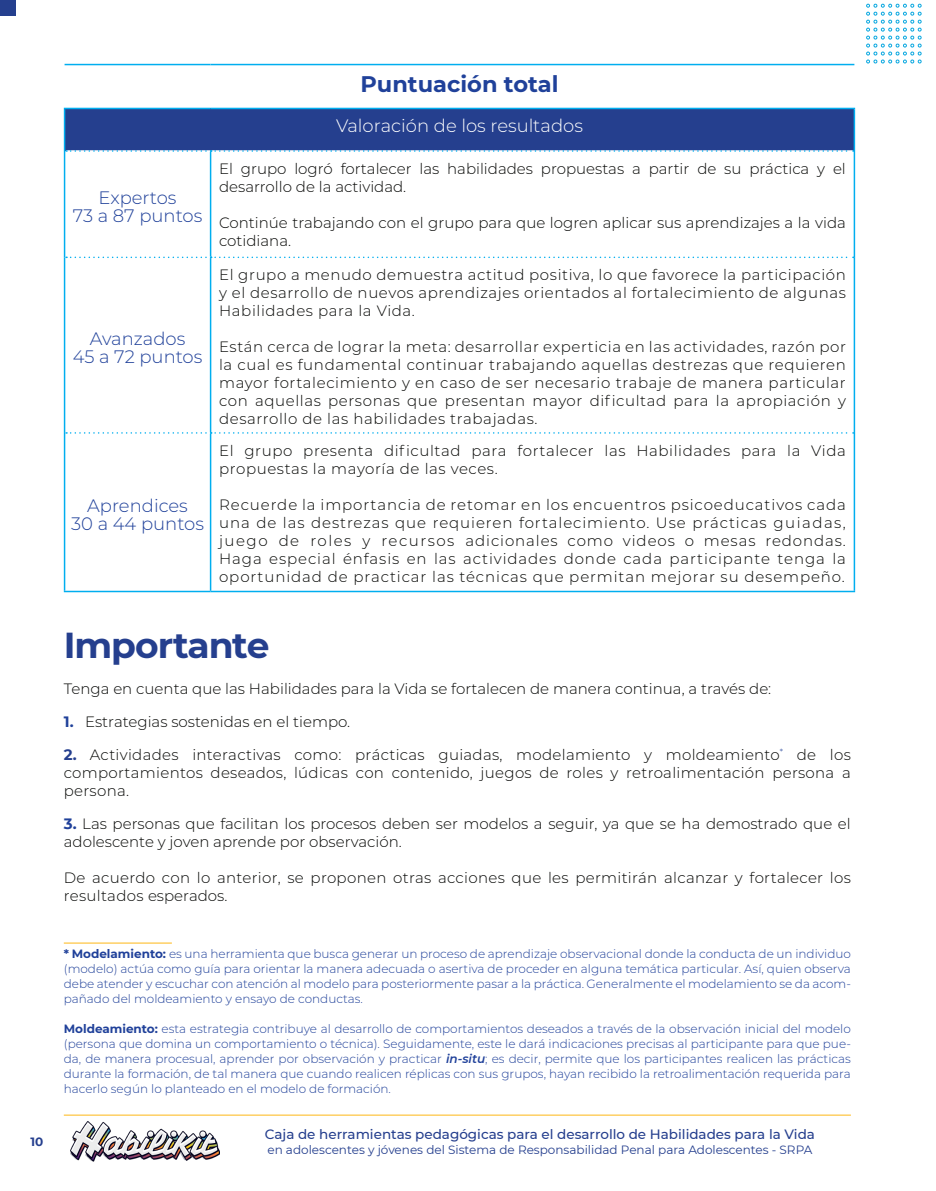
<style>
.page{position:relative;width:936px;height:1191px;background:#fff}
.page>*{position:absolute;margin:0;border:0;box-sizing:border-box;transform-origin:0 0}
.Bloque_de_texto{font:700 36px "Montserrat";letter-spacing:-.03em;color:#253f8e}
.t1{font:700 22.5px "Montserrat";color:#20419a}
.t2{font:300 18px "Montserrat";color:#20419a}
.t3{font:300 18px "Montserrat";color:#fff}
.Bloque_de_texto-2{font:300 15px/18px "Montserrat";color:#040503;text-align:justify}
.Bloque_de_texto-3{font:300 15px/18px "Montserrat";letter-spacing:.02em;color:#040503}
.Bloque_de_texto-4{font:300 15px/18px "Montserrat";letter-spacing:.04em;color:#040503}
.t4{font:500 13.5px "Montserrat";color:#253f8e}
.pie_de_página{font:300 12px/15px "Montserrat";color:#20419a;text-align:justify}
.t5{font:12px "Montserrat";color:#253f8e}
.t6{font:700 12px "Montserrat";color:#253f8e}
.s1{font-weight:700;color:#20419a}
.s2{font-weight:700;color:#253f8e}
.s3{font-weight:700}
.s4{font-weight:600;font-style:italic}
</style>
<div class="page">
<img style="left:71px;top:1121px;width:148px;height:41px">
<hr style="left:64px;top:1114px;width:786px;height:2px;background:#fecf63">
<svg style="left:866px;top:3px;width:55px;height:61px"></svg>
<div style="left:0;top:0;width:16px;height:16px;background:#253f8e"></div>
<div style="left:65px;top:108px;width:789px;height:43px;background:#253f8e"></div>
<hr style="left:65px;top:64px;width:145px;height:1px;background:#00aeef">
<hr style="left:210px;top:64px;width:644px;height:1px;background:#00aeef">
<hr style="left:64px;top:108px;width:146px;height:1px;background:#00aeef">
<hr style="left:64px;top:109px;width:1px;height:42px;background:#00aeef">
<hr style="left:210px;top:108px;width:645px;height:1px;background:#00aeef">
<hr style="left:853px;top:109px;width:2px;height:42px;background:#00aeef">
<hr style="left:64px;top:151px;width:1px;height:106px;background:#00aeef">
<hr style="left:210px;top:152px;width:1px;height:104px;background:#00aeef">
<hr style="left:64px;top:257px;width:1px;height:176px;background:#00aeef">
<hr style="left:210px;top:258px;width:1px;height:174px;background:#00aeef">
<hr style="left:64px;top:433px;width:1px;height:158px;background:#00aeef">
<hr style="left:210px;top:434px;width:1px;height:157px;background:#00aeef">
<hr style="left:64px;top:591px;width:146px;height:1px;background:#00aeef">
<hr style="left:210px;top:591px;width:645px;height:1px;background:#00aeef">
<svg style="left:66px;top:150px;width:787px;height:2px"></svg>
<hr style="left:853px;top:151px;width:2px;height:106px;background:#00aeef">
<hr style="left:853px;top:257px;width:2px;height:176px;background:#00aeef">
<hr style="left:853px;top:433px;width:2px;height:158px;background:#00aeef">
<svg style="left:66px;top:256px;width:787px;height:2px"></svg>
<svg style="left:66px;top:432px;width:787px;height:2px"></svg>
<hr style="left:64px;top:942px;width:108px;height:2px;background:#fecf63">
<p class="t6" style="left:30px;top:1133px;width:14px">10</p>
<p class="t2" style="left:99px;top:185px;width:79px">Expertos</p>
<p class="t2" style="left:73px;top:203px;width:131px">73 a 87 puntos</p>
<p class="t2" style="left:90px;top:326px;width:97px">Avanzados</p>
<p class="t2" style="left:73px;top:344px;width:131px">45 a 72 puntos</p>
<p class="t2" style="left:87px;top:493px;width:102px">Aprendices</p>
<p class="t2" style="left:71px;top:511px;width:134px">30 a 44 puntos</p>
<p class="t1" style="left:360px;top:68px;width:200px">Puntuación total</p>
<p class="t3" style="left:336px;top:113px;width:248px">Valoración de los resultados</p>
<p class="Bloque_de_texto-2" style="left:219px;top:159px;width:628px">El grupo logró fortalecer las habilidades propuestas a partir de su práctica y el desarrollo de la actividad.</p>
<p class="Bloque_de_texto-2" style="left:219px;top:213px;width:628px">Continúe trabajando con el grupo para que logren aplicar sus aprendizajes a la vida cotidiana.</p>
<p class="Bloque_de_texto-2" style="left:219px;top:265px;width:628px">El grupo a menudo demuestra actitud positiva, lo que favorece la participación y el desarrollo de nuevos aprendizajes orientados al fortalecimiento de algunas Habilidades para la Vida.</p>
<p class="Bloque_de_texto-2" style="left:219px;top:337px;width:628px">Están cerca de lograr la meta: desarrollar experticia en las actividades, razón por la cual es fundamental continuar trabajando aquellas destrezas que requieren mayor fortalecimiento y en caso de ser necesario trabaje de manera particular con aquellas personas que presentan mayor dificultad para la apropiación y desarrollo de las habilidades trabajadas.</p>
<p class="Bloque_de_texto-4" style="left:219px;top:441px;width:628px">El grupo presenta dificultad para fortalecer las Habilidades para la Vida propuestas la mayoría de las veces.</p>
<p class="Bloque_de_texto-2" style="left:219px;top:495px;width:628px">Recuerde la importancia de retomar en los encuentros psicoeducativos cada una de las destrezas que requieren fortalecimiento. Use prácticas guiadas, juego de roles y recursos adicionales como videos o mesas redondas.<br>Haga especial énfasis en las actividades donde cada participante tenga la oportunidad de practicar las técnicas que permitan mejorar su desempeño.</p>
<p class="Bloque_de_texto" style="left:64px;top:619px;width:207px">Importante</p>
<p class="Bloque_de_texto-2" style="left:64px;top:679px;width:709px">Tenga en cuenta que las Habilidades para la Vida se fortalecen de manera continua, a través de:</p>
<p class="Bloque_de_texto-2" style="left:64px;top:712px;width:288px"><span class="s1">1.</span> Estrategias sostenidas en el tiempo.</p>
<p class="Bloque_de_texto-2" style="left:64px;top:745px;width:788px"><span class="s2">2.</span> Actividades interactivas como: prácticas guiadas, modelamiento y moldeamiento<sup>*</sup> de los comportamientos deseados, lúdicas con contenido, juegos de roles y retroalimentación persona a persona.</p>
<p class="Bloque_de_texto-2" style="left:64px;top:814px;width:788px"><span class="s1">3.</span> Las personas que facilitan los procesos deben ser modelos a seguir, ya que se ha demostrado que el adolescente y joven aprende por observación.</p>
<p class="Bloque_de_texto-3" style="left:64px;top:868px;width:788px">De acuerdo con lo anterior, se proponen otras acciones que les permitirán alcanzar y fortalecer los resultados esperados.</p>
<p class="pie_de_página" style="left:64px;top:946px;width:788px"><span class="s3">* Modelamiento:</span> es una herramienta que busca generar un proceso de aprendizaje observacional donde la conducta de un individuo (modelo) actúa como guía para orientar la manera adecuada o asertiva de proceder en alguna temática particular. Así, quien observa debe atender y escuchar con atención al modelo para posteriormente pasar a la práctica. Generalmente el modelamiento se da acom&shy;pañado del moldeamiento y ensayo de conductas.</p>
<p class="pie_de_página" style="left:64px;top:1021px;width:788px"><span class="s3">Moldeamiento:</span> esta estrategia contribuye al desarrollo de comportamientos deseados a través de la observación inicial del modelo (persona que domina un comportamiento o técnica). Seguidamente, este le dará indicaciones precisas al participante para que pue&shy;da, de manera procesual, aprender por observación y practicar <span class="s4">in-situ</span>; es decir, permite que los participantes realicen las prácticas durante la formación, de tal manera que cuando realicen réplicas con sus grupos, hayan recibido la retroalimentación requerida para hacerlo según lo planteado en el modelo de formación.</p>
<p class="t4" style="left:265px;top:1125px;width:551px">Caja de herramientas pedagógicas para el desarrollo de Habilidades para la Vida</p>
<p class="t5" style="left:267px;top:1141px;width:546px">en adolescentes y jóvenes del Sistema de Responsabilidad Penal para Adolescentes - SRPA</p>
</div>
